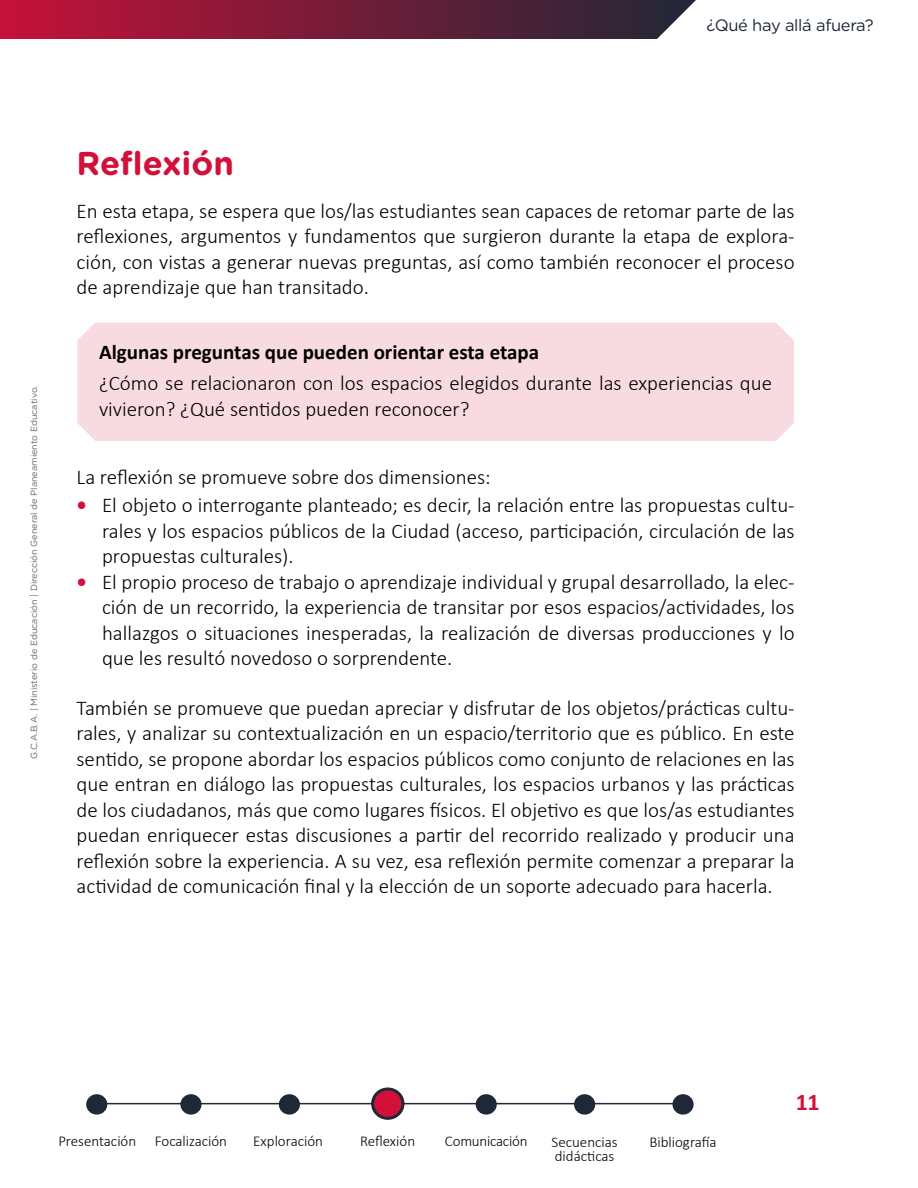
<style>
.page{position:relative;width:918px;height:1188px;background:#fff}
.page>*{position:absolute;margin:0;border:0;box-sizing:border-box;transform-origin:0 0}
.t1{font:700 33px "Gotham Rounded";color:#d3103a}
.t2{font:700 24px "Calibri";color:#d3103a}
.t3{font:300 21px/25.5px "Calibri";color:#000;text-align:justify}
.t4{font:700 21px "Calibri";color:#000}
.t5{font:16.5px "Gotham Rounded";letter-spacing:-.02em;color:#1e2836}
.t6{font:300 15px/14.5px "Calibri";color:#000}
.t7{font:9px "Gotham Rounded";color:#666}
.s1{font-weight:700;color:#d3103a}
</style>
<div class="page">
<div style="left:77px;top:322px;width:717px;height:119px;background:#f8dbe1"></div>
<svg style="left:0;top:0;width:696px;height:39px;background:#78213c"></svg>
<hr style="left:97px;top:1103px;width:586px;height:1px;background:#1e2836">
<div style="left:181px;top:1095px;width:20px;height:19px;background:#1e2836;border-radius:50%"></div>
<div style="left:180px;top:1094px;width:22px;height:21px;border:2px solid #1e2836;border-radius:50%"></div>
<div style="left:280px;top:1095px;width:19px;height:19px;background:#1e2836;border-radius:50%"></div>
<div style="left:279px;top:1094px;width:21px;height:21px;border:2px solid #1e2836;border-radius:50%"></div>
<div style="left:476px;top:1095px;width:20px;height:19px;background:#1e2836;border-radius:50%"></div>
<div style="left:476px;top:1094px;width:21px;height:21px;border:2px solid #1e2836;border-radius:50%"></div>
<div style="left:575px;top:1095px;width:19px;height:19px;background:#1e2836;border-radius:50%"></div>
<div style="left:574px;top:1094px;width:21px;height:21px;border:2px solid #1e2836;border-radius:50%"></div>
<div style="left:673px;top:1095px;width:20px;height:19px;background:#1e2836;border-radius:50%"></div>
<div style="left:672px;top:1094px;width:22px;height:21px;border:2px solid #1e2836;border-radius:50%"></div>
<div style="left:373px;top:1089px;width:30px;height:29px;background:#d3103a;border-radius:50%"></div>
<div style="left:371px;top:1088px;width:34px;height:32px;border:3px solid #1e2836;border-radius:50%"></div>
<div style="left:87px;top:1095px;width:20px;height:19px;background:#1e2836;border-radius:50%"></div>
<div style="left:86px;top:1094px;width:21px;height:21px;border:2px solid #1e2836;border-radius:50%"></div>
<p class="t5" style="left:706px;top:14px;width:169px">¿Qué hay allá afuera?</p>
<p class="t7" style="left:28px;top:759px;width:375px;rotate:-90deg">G.C.A.B.A. | Ministerio de Educación | Dirección General de Planeamiento Educativo.</p>
<h1 class="t1" style="left:77px;top:139px;width:159px">Reflexión</h1>
<p class="t3" style="left:77px;top:198px;width:720px">En esta etapa, se espera que los/las estudiantes sean capaces de retomar parte de las reflexiones, argumentos y fundamentos que surgieron durante la etapa de explora&shy;ción, con vistas a generar nuevas preguntas, así como también reconocer el proceso de aprendizaje que han transitado.</p>
<p class="t4" style="left:99px;top:337px;width:442px">Algunas preguntas que pueden orientar esta etapa</p>
<p class="t3" style="left:99px;top:371px;width:675px">¿Cómo se relacionaron con los espacios elegidos durante las experiencias que vivieron? ¿Qué sentidos pueden reconocer?</p>
<p class="t3" style="left:77px;top:464px;width:416px">La reflexión se promueve sobre dos dimensiones:</p>
<p class="t3" style="left:102px;top:492px;width:694px;text-indent:-25px"><span class="s1">•</span> El objeto o interrogante planteado; es decir, la relación entre las propuestas cultu&shy;rales y los espacios públicos de la Ciudad (acceso, participación, circulación de las propuestas culturales).</p>
<p class="t3" style="left:102px;top:569px;width:694px;text-indent:-25px"><span class="s1">•</span> El propio proceso de trabajo o aprendizaje individual y grupal desarrollado, la elec&shy;ción de un recorrido, la experiencia de transitar por esos espacios/actividades, los hallazgos o situaciones inesperadas, la realización de diversas producciones y lo que les resultó novedoso o sorprendente.</p>
<p class="t3" style="left:77px;top:695px;width:720px">También se promueve que puedan apreciar y disfrutar de los objetos/prácticas cultu&shy;rales, y analizar su contextualización en un espacio/territorio que es público. En este sentido, se propone abordar los espacios públicos como conjunto de relaciones en las que entran en diálogo las propuestas culturales, los espacios urbanos y las prácticas de los ciudadanos, más que como lugares físicos. El objetivo es que los/as estudiantes puedan enriquecer estas discusiones a partir del recorrido realizado y producir una reflexión sobre la experiencia. A su vez, esa reflexión permite comenzar a preparar la actividad de comunicación final y la elección de un soporte adecuado para hacerla.</p>
<p class="t6" style="left:58px;top:1134px;width:79px">Presentación</p>
<p class="t6" style="left:649px;top:1135px;width:69px">Bibliografía</p>
<p class="t6" style="left:155px;top:1134px;width:74px">Focalización</p>
<p class="t6" style="left:253px;top:1134px;width:71px">Exploración</p>
<p class="t6" style="left:360px;top:1134px;width:57px">Reflexión</p>
<p class="t6" style="left:445px;top:1134px;width:84px">Comunicación</p>
<p class="t6" style="left:552px;top:1135px;width:68px">Secuencias didácticas</p>
<p class="t2" style="left:796px;top:1085px;width:26px">11</p>
</div>
